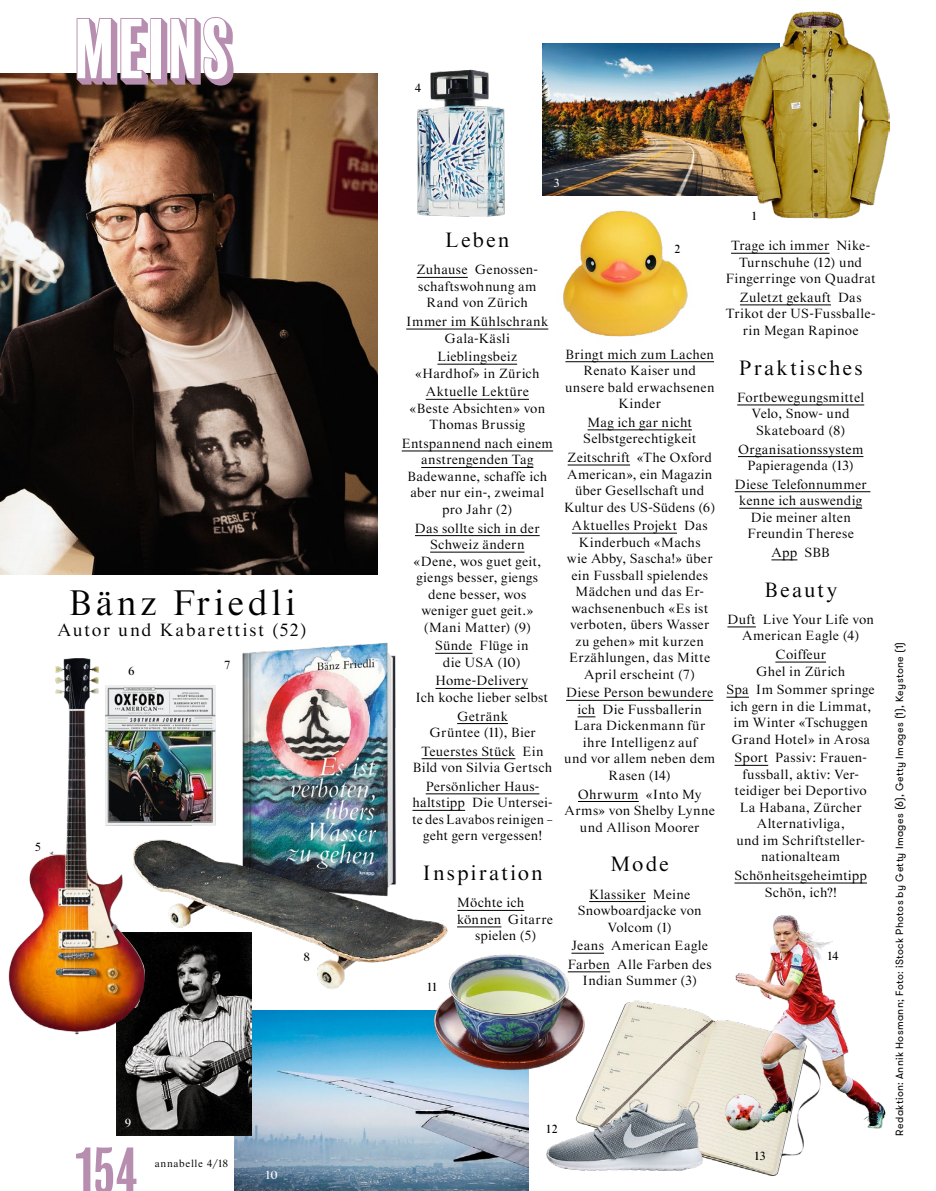
<style>
.page{position:relative;width:936px;height:1191px;background:#fff}
.page>*{position:absolute;margin:0;border:0;box-sizing:border-box;transform-origin:0 0}
.Pagina_L{font:condensed 60.9px "Balboa";color:#b78eaf}
.TI_Starling_mittig_2{font:36px "Starling";letter-spacing:.1em;color:#000}
.TI_Meins_14{font:21px "Starling";letter-spacing:.1em;color:#000}
.LD_Starling_12{font:18px "Starling";letter-spacing:.095em;color:#000}
.TX_Starling_mittig_9{font:13.5px/16.5px "Starling";letter-spacing:.02em;color:#000;text-align:center}
.TX_Starling_mittig_8{font:12px "Starling";letter-spacing:.06em;color:#000}
.TX_Starling_mittig_8-2{font:12px "Starling";color:#fff}
.AU_gestuerzt{font:10.5px "GT Walsheim";letter-spacing:.035em;color:#000}
.Pagina_L-2{font:10.5px "Starling";letter-spacing:.06em;color:#000}
</style>
<div class="page">
<img style="left:234px;top:1010px;width:294px;height:181px">
<img style="left:0;top:74px;width:378px;height:500px">
<img style="left:542px;top:44px;width:197px;height:152px">
<img style="left:242px;top:642px;width:154px;height:190px">
<img style="left:117px;top:998px;width:134px;height:137px">
<img style="left:154px;top:685px;width:62px;height:141px">
<img style="left:739px;top:11px;width:150px;height:207px">
<img style="left:417px;top:69px;width:88px;height:148px">
<img style="left:584px;top:1000px;width:220px;height:176px">
<img style="left:8px;top:658px;width:146px;height:384px">
<img style="left:720px;top:915px;width:166px;height:220px">
<img style="left:546px;top:1098px;width:168px;height:78px">
<img style="left:425px;top:952px;width:167px;height:128px">
<img style="left:563px;top:210px;width:125px;height:127px">
<img style="left:133px;top:832px;width:322px;height:166px">
<svg style="left:77px;top:17px;width:156px;height:69px"></svg>
<hr style="left:416px;top:277px;width:52px;height:1px;background:#000">
<hr style="left:406px;top:329px;width:142px;height:1px;background:#000">
<hr style="left:437px;top:364px;width:80px;height:1px;background:#000">
<hr style="left:425px;top:399px;width:104px;height:1px;background:#000">
<hr style="left:402px;top:451px;width:151px;height:1px;background:#000">
<hr style="left:421px;top:467px;width:112px;height:1px;background:#000">
<hr style="left:415px;top:535px;width:124px;height:1px;background:#000">
<hr style="left:430px;top:552px;width:94px;height:1px;background:#000">
<hr style="left:435px;top:653px;width:37px;height:1px;background:#000">
<hr style="left:435px;top:688px;width:93px;height:1px;background:#000">
<hr style="left:457px;top:723px;width:51px;height:1px;background:#000">
<hr style="left:421px;top:758px;width:94px;height:1px;background:#000">
<hr style="left:425px;top:793px;width:114px;height:1px;background:#000">
<hr style="left:412px;top:810px;width:53px;height:1px;background:#000">
<hr style="left:457px;top:910px;width:67px;height:1px;background:#000">
<hr style="left:457px;top:926px;width:44px;height:1px;background:#000">
<hr style="left:565px;top:361px;width:149px;height:1px;background:#000">
<hr style="left:587px;top:429px;width:105px;height:1px;background:#000">
<hr style="left:567px;top:465px;width:63px;height:1px;background:#000">
<hr style="left:572px;top:533px;width:105px;height:1px;background:#000">
<hr style="left:566px;top:700px;width:147px;height:1px;background:#000">
<svg style="left:577px;top:716px;width:18px;height:1px"></svg>
<hr style="left:578px;top:801px;width:60px;height:1px;background:#000">
<hr style="left:589px;top:901px;width:56px;height:1px;background:#000">
<hr style="left:571px;top:953px;width:33px;height:1px;background:#000">
<hr style="left:567px;top:971px;width:43px;height:1px;background:#000">
<hr style="left:731px;top:253px;width:98px;height:1px;background:#000">
<hr style="left:740px;top:305px;width:90px;height:1px;background:#000">
<hr style="left:737px;top:405px;width:127px;height:1px;background:#000">
<hr style="left:738px;top:456px;width:125px;height:1px;background:#000">
<hr style="left:734px;top:491px;width:136px;height:1px;background:#000">
<hr style="left:739px;top:508px;width:123px;height:1px;background:#000">
<svg style="left:771px;top:559px;width:26px;height:1px"></svg>
<svg style="left:727px;top:626px;width:28px;height:1px"></svg>
<hr style="left:775px;top:662px;width:51px;height:1px;background:#000">
<svg style="left:726px;top:697px;width:23px;height:1px"></svg>
<hr style="left:734px;top:765px;width:34px;height:1px;background:#000">
<hr style="left:734px;top:882px;width:132px;height:1px;background:#000">
<p class="TI_Starling_mittig_2" style="left:69px;top:582px;width:228px">Bänz Friedli</p>
<p class="LD_Starling_12" style="left:57px;top:620px;width:251px">Autor und Kabarettist (52)</p>
<p class="TX_Starling_mittig_8" style="left:128px;top:664px;width:8px">6</p>
<p class="TX_Starling_mittig_8" style="left:225px;top:658px;width:7px">7</p>
<p class="TX_Starling_mittig_8" style="left:35px;top:840px;width:7px">5</p>
<p class="TX_Starling_mittig_8" style="left:303px;top:949px;width:8px">8</p>
<p class="TX_Starling_mittig_8-2" style="left:125px;top:1115px;width:8px">9</p>
<p class="Pagina_L" style="left:74px;top:1139px;width:64px">154</p>
<p class="Pagina_L-2" style="left:155px;top:1157px;width:75px">annabelle 4/18</p>
<p class="TX_Starling_mittig_8-2" style="left:266px;top:1168px;width:13px">10</p>
<p class="TX_Starling_mittig_8" style="left:415px;top:81px;width:8px">4</p>
<p class="TX_Starling_mittig_8-2" style="left:553px;top:176px;width:7px">3</p>
<p class="TI_Meins_14" style="left:445px;top:228px;width:66px">Leben</p>
<p class="TX_Starling_mittig_9" style="left:416px;top:262px;width:123px">Zuhause Genossen&shy;schaftswohnung am<br>Rand von Zürich</p>
<p class="TX_Starling_mittig_9" style="left:406px;top:314px;width:144px">Immer im Kühlschrank<br>Gala-Käsli</p>
<p class="TX_Starling_mittig_9" style="left:415px;top:349px;width:126px">Lieblingsbeiz «Hardhof» in Zürich</p>
<p class="TX_Starling_mittig_9" style="left:409px;top:384px;width:137px">Aktuelle Lektüre «Beste Absichten» von<br>Thomas Brussig</p>
<p class="TX_Starling_mittig_9" style="left:402px;top:435px;width:153px">Entspannend nach einem anstrengenden Tag<br>Badewanne, schaffe ich aber nur ein-, zweimal pro Jahr (2)</p>
<p class="TX_Starling_mittig_9" style="left:413px;top:520px;width:129px">Das sollte sich in der<br>Schweiz ändern «Dene, wos guet geit, giengs besser, giengs dene besser, wos weniger guet geit.» (Mani Matter) (9)</p>
<p class="TX_Starling_mittig_9" style="left:435px;top:638px;width:95px">Sünde Flüge in die USA (10)</p>
<p class="TX_Starling_mittig_9" style="left:415px;top:673px;width:134px">Home-Delivery<br>Ich koche lieber selbst</p>
<p class="TX_Starling_mittig_9" style="left:429px;top:708px;width:108px">Getränk<br>Grüntee (11), Bier</p>
<p class="TX_Starling_mittig_9" style="left:413px;top:743px;width:141px">Teuerstes Stück Ein<br>Bild von Silvia Gertsch</p>
<p class="TX_Starling_mittig_9" style="left:412px;top:778px;width:143px">Persönlicher Haus&shy;haltstipp Die Untersei&shy;te des Lavabos reinigen – geht gern vergessen!</p>
<p class="TI_Meins_14" style="left:422px;top:861px;width:122px">Inspiration</p>
<p class="TX_Starling_mittig_9" style="left:457px;top:895px;width:68px">Möchte ich</p>
<p class="TX_Starling_mittig_9" style="left:457px;top:911px;width:98px">können Gitarre</p>
<p class="TX_Starling_mittig_9" style="left:475px;top:928px;width:63px">spielen (5)</p>
<p class="TX_Starling_mittig_8" style="left:427px;top:980px;width:11px">11</p>
<p class="TX_Starling_mittig_8" style="left:674px;top:242px;width:7px">2</p>
<p class="TX_Starling_mittig_9" style="left:565px;top:346px;width:151px">Bringt mich zum Lachen<br>Renato Kaiser und unsere bald erwachsenen<br>Kinder</p>
<p class="TX_Starling_mittig_9" style="left:583px;top:414px;width:114px">Mag ich gar nicht<br>Selbstgerechtigkeit</p>
<p class="TX_Starling_mittig_9" style="left:564px;top:449px;width:153px">Zeitschrift «The Oxford<br>American», ein Magazin über Gesellschaft und<br>Kultur des US-Südens (6)</p>
<p class="TX_Starling_mittig_9" style="left:567px;top:518px;width:147px">Aktuelles Projekt Das<br>Kinderbuch «Machs<br>wie Abby, Sascha!» über ein Fussball spielendes<br>Mädchen und das Er&shy;wachsenenbuch «Es ist verboten, übers Wasser zu gehen» mit kurzen<br>Erzählungen, das Mitte<br>April erscheint (7)</p>
<p class="TX_Starling_mittig_9" style="left:564px;top:685px;width:152px">Diese Person bewundere ich Die Fussballerin<br>Lara Dickenmann für ihre Intelligenz auf<br>und vor allem neben dem<br>Rasen (14)</p>
<p class="TX_Starling_mittig_9" style="left:564px;top:786px;width:152px">Ohrwurm «Into My<br>Arms» von Shelby Lynne und Allison Moorer</p>
<p class="TI_Meins_14" style="left:610px;top:852px;width:60px">Mode</p>
<p class="TX_Starling_mittig_9" style="left:578px;top:886px;width:125px">Klassiker Meine<br>Snowboardjacke von<br>Volcom (1)</p>
<p class="TX_Starling_mittig_9" style="left:571px;top:937px;width:138px">Jeans American Eagle</p>
<p class="TX_Starling_mittig_9" style="left:567px;top:956px;width:145px">Farben Alle Farben des<br>Indian Summer (3)</p>
<p class="TX_Starling_mittig_8" style="left:752px;top:209px;width:6px">1</p>
<p class="TX_Starling_mittig_9" style="left:725px;top:238px;width:151px">Trage ich immer Nike-<br>Turnschuhe (12) und<br>Fingerringe von Quadrat</p>
<p class="TX_Starling_mittig_9" style="left:725px;top:289px;width:151px">Zuletzt gekauft Das<br>Trikot der US-Fussballe&shy;rin Megan Rapinoe</p>
<p class="TI_Meins_14" style="left:739px;top:356px;width:125px">Praktisches</p>
<p class="TX_Starling_mittig_9" style="left:737px;top:389px;width:128px">Fortbewegungsmittel<br>Velo, Snow- und<br>Skateboard (8)</p>
<p class="TX_Starling_mittig_9" style="left:738px;top:441px;width:127px">Organisationssystem<br>Papieragenda (13)</p>
<p class="TX_Starling_mittig_9" style="left:734px;top:476px;width:133px">Diese Telefonnummer kenne ich auswendig<br>Die meiner alten<br>Freundin Therese</p>
<p class="TX_Starling_mittig_9" style="left:771px;top:544px;width:60px">App SBB</p>
<p class="TI_Meins_14" style="left:764px;top:577px;width:74px">Beauty</p>
<p class="TX_Starling_mittig_9" style="left:727px;top:611px;width:148px">Duft Live Your Life von<br>American Eagle (4)</p>
<p class="TX_Starling_mittig_9" style="left:756px;top:646px;width:90px">Coiffeur<br>Ghel in Zürich</p>
<p class="TX_Starling_mittig_9" style="left:726px;top:682px;width:150px;text-align:left">Spa Im Sommer springe ich gern in die Limmat, im Winter «Tschuggen<br>Grand Hotel» in Arosa</p>
<p class="TX_Starling_mittig_9" style="left:734px;top:750px;width:134px">Sport Passiv: Frauen&shy;fussball, aktiv: Ver&shy;teidiger bei Deportivo<br>La Habana, Zürcher<br>Alternativliga,<br>und im Schriftsteller&shy;nationalteam</p>
<p class="TX_Starling_mittig_9" style="left:734px;top:867px;width:134px">Schönheitsgeheimtipp<br>Schön, ich?!</p>
<p class="TX_Starling_mittig_8" style="left:827px;top:949px;width:12px">14</p>
<p class="TX_Starling_mittig_8" style="left:546px;top:1122px;width:13px">12</p>
<p class="TX_Starling_mittig_8" style="left:754px;top:1148px;width:12px">13</p>
<p class="AU_gestuerzt" style="left:892px;top:1135px;width:495px;rotate:-90deg">Redaktion: Annik Hosmann; Foto: iStock Photos by Getty Images (6), Getty Images (1), Keystone (1)</p>
</div>
